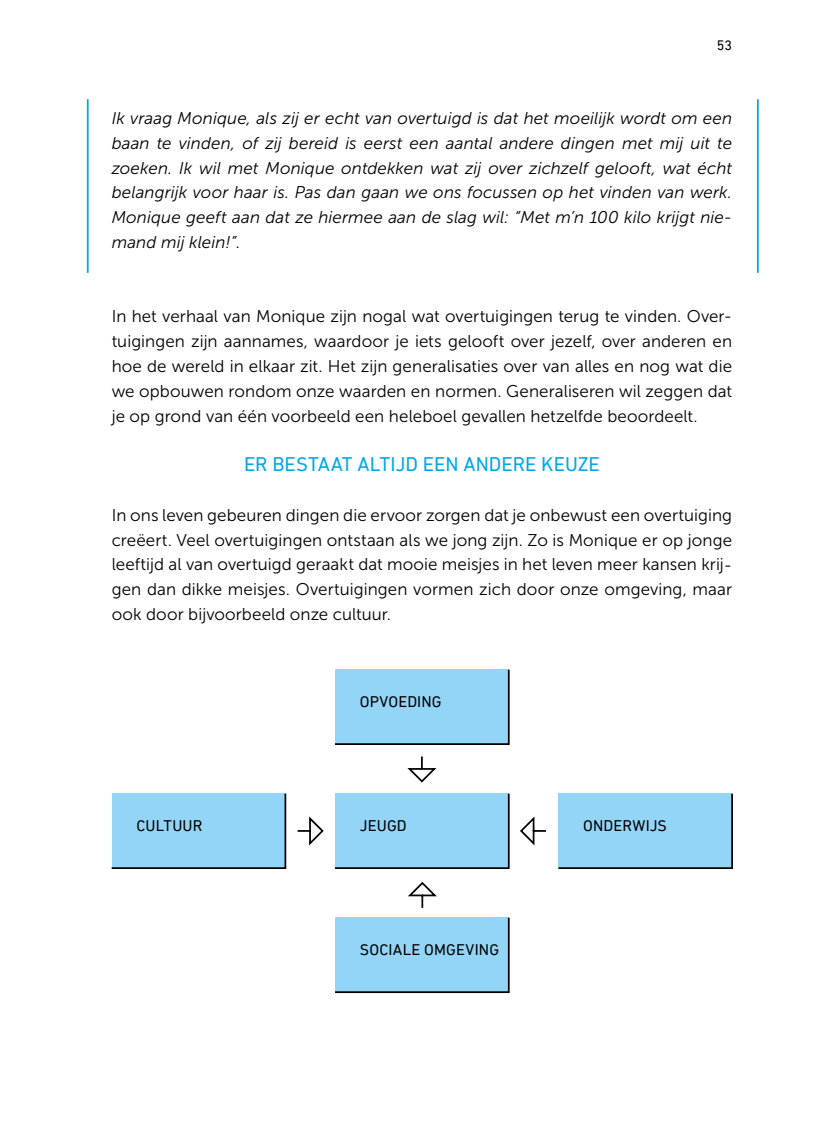
<style>
.page{position:relative;width:819px;height:1141px;background:#fff}
.page>*{position:absolute;margin:0;border:0;box-sizing:border-box;transform-origin:0 0}
.t1{font:20.12px "DIN Next LT Pro";letter-spacing:-.005em;color:#00a8e7}
.t2{font:16.97px/24.8px "Museo Sans 300";letter-spacing:.005em;color:#000;text-align:justify}
.t3{font:italic 16.97px/24.8px "Museo Sans 300";letter-spacing:.005em;color:#000;text-align:justify}
.t4{font:15.75px "DIN Next LT Pro";letter-spacing:.01em;color:#000}
.t5{font:14px "DIN Next LT Pro";color:#000}
</style>
<div class="page">
<hr style="left:87px;top:99px;width:2px;height:174px;background:#00a8e7">
<hr style="left:756px;top:99px;width:2px;height:174px;background:#00a8e7">
<div style="left:335px;top:669px;width:175px;height:76px;background:#93d5f6"></div>
<div style="left:335px;top:917px;width:175px;height:77px;background:#93d5f6"></div>
<div style="left:111px;top:793px;width:176px;height:76px;background:#93d5f6"></div>
<div style="left:335px;top:793px;width:175px;height:76px;background:#93d5f6"></div>
<div style="left:558px;top:793px;width:175px;height:76px;background:#93d5f6"></div>
<svg style="left:407px;top:756px;width:30px;height:27px"></svg>
<svg style="left:408px;top:881px;width:29px;height:27px"></svg>
<svg style="left:520px;top:816px;width:26px;height:30px"></svg>
<svg style="left:297px;top:816px;width:27px;height:30px"></svg>
<p class="t5" style="left:716px;top:37px;width:17px">53</p>
<p class="t3" style="left:112px;top:106px;width:622px">Ik vraag Monique, als zij er echt van overtuigd is dat het moeilijk wordt om een baan te vinden, of zij bereid is eerst een aantal andere dingen met mij uit te zoeken. Ik wil met Monique ontdekken wat zij over zichzelf gelooft, wat écht belangrijk voor haar is. Pas dan gaan we ons focussen op het vinden van werk.<br>Monique geeft aan dat ze hiermee aan de slag wil: “Met m’n 100 kilo krijgt nie&shy;mand mij klein!”.</p>
<p class="t2" style="left:112px;top:304px;width:622px">In het verhaal van Monique zijn nogal wat overtuigingen terug te vinden. Over&shy;tuigingen zijn aannames, waardoor je iets gelooft over jezelf, over anderen en hoe de wereld in elkaar zit. Het zijn generalisaties over van alles en nog wat die we opbouwen rondom onze waarden en normen. Generaliseren wil zeggen dat je op grond van één voorbeeld een heleboel gevallen hetzelfde beoordeelt.</p>
<p class="t1" style="left:244px;top:453px;width:357px">ER BESTAAT ALTIJD EEN ANDERE KEUZE</p>
<p class="t2" style="left:112px;top:503px;width:622px">In ons leven gebeuren dingen die ervoor zorgen dat je onbewust een overtuiging creëert. Veel overtuigingen ontstaan als we jong zijn. Zo is Monique er op jonge leeftijd al van overtuigd geraakt dat mooie meisjes in het leven meer kansen krij&shy;gen dan dikke meisjes. Overtuigingen vormen zich door onze omgeving, maar ook door bijvoorbeeld onze cultuur.</p>
<p class="t4" style="left:360px;top:692px;width:83px">OPVOEDING</p>
<p class="t4" style="left:136px;top:816px;width:68px">CULTUUR</p>
<p class="t4" style="left:360px;top:816px;width:48px">JEUGD</p>
<p class="t4" style="left:583px;top:816px;width:85px">ONDERWIJS</p>
<p class="t4" style="left:360px;top:940px;width:141px">SOCIALE OMGEVING</p>
</div>
